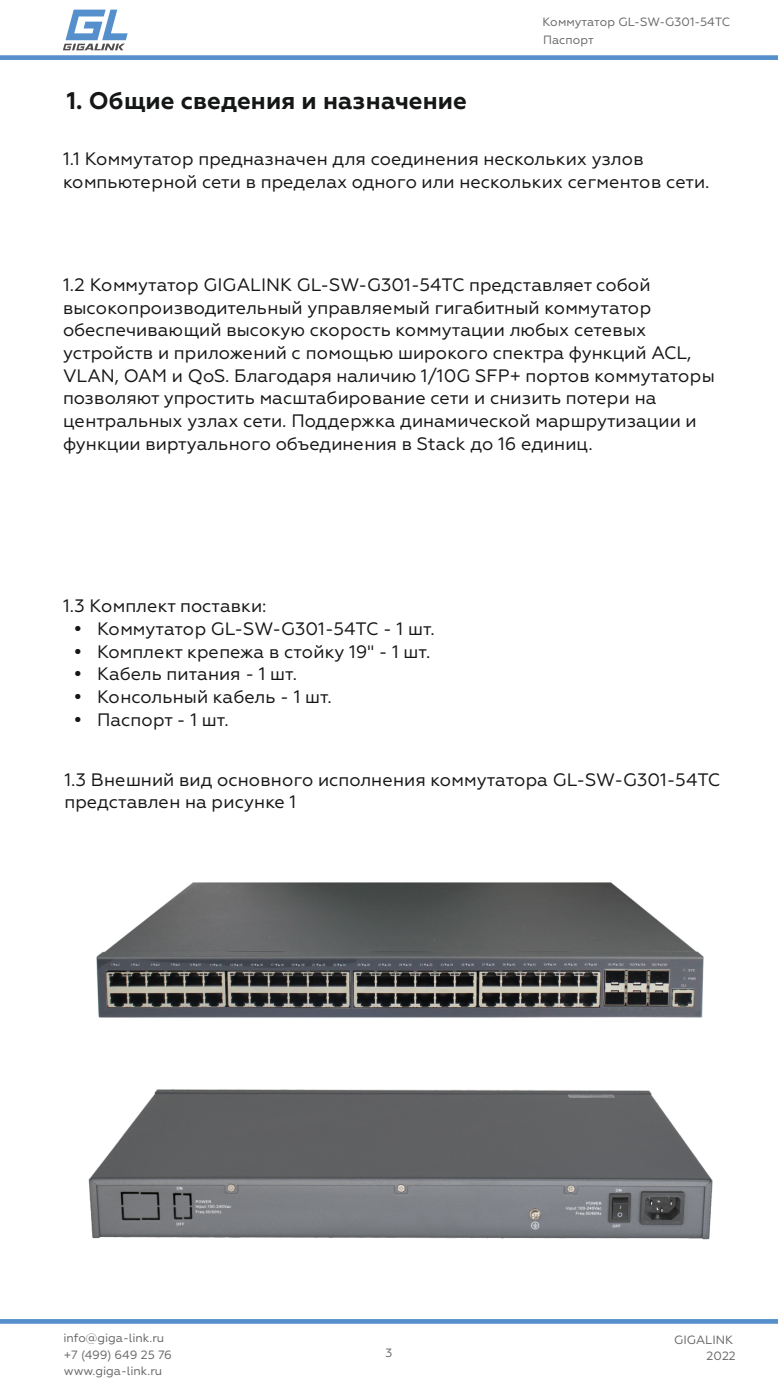
<style>
.page{position:relative;width:778px;height:1383px;background:#fff}
.page>*{position:absolute;margin:0;border:0;box-sizing:border-box;transform-origin:0 0}
.t1{font:700 24px "Geometria";color:#151616}
.t2{font:18px/22.6px "Geometria";color:#151616}
.t3{font:12px/16.2px "Geometria";color:#676767;text-align:right}
</style>
<div class="page">
<img style="left:96px;top:882px;width:608px;height:136px">
<img style="left:88px;top:1089px;width:625px;height:151px">
<svg style="left:0;top:1319px;width:778px;height:4px"></svg>
<svg style="left:0;top:10px;width:778px;height:50px"></svg>
<h1 class="t1" style="left:67px;top:86px;width:401px">1. Общие сведения и назначение</h1>
<p class="t3" style="left:542px;top:14px;width:189px;line-height:17.2px;text-align:left">Коммутатор GL-SW-G301-54TC<br>Паспорт</p>
<p class="t2" style="left:63px;top:148px;width:648px">1.1 Коммутатор предназначен для соединения нескольких узлов компьютерной сети в пределах одного или нескольких сегментов сети.</p>
<p class="t2" style="left:63px;top:274px;width:653px">1.2 Коммутатор GIGALINK GL-SW-G301-54TC представляет собой высокопроизводительный управляемый гигабитный коммутатор обеспечивающий высокую скорость коммутации любых сетевых устройств и приложений с помощью широкого спектра функций ACL, VLAN, OAM и QoS. Благодаря наличию 1/10G SFP+ портов коммутаторы позволяют упростить масштабирование сети и снизить потери на центральных узлах сети. Поддержка динамической маршрутизации и функции виртуального объединения в Stack до 16 единиц.</p>
<p class="t2" style="left:97px;top:595px;width:339px;text-indent:-34px">1.3 Комплект поставки:<br>Коммутатор GL-SW-G301-54TC - 1 шт.<br>Комплект крепежа в стойку 19" - 1 шт.<br>Кабель питания - 1 шт.<br>Консольный кабель - 1 шт.<br>Паспорт - 1 шт.</p>
<p class="t2" style="left:64px;top:768px;width:657px">1.3 Внешний вид основного исполнения коммутатора GL-SW-G301-54TC представлен на рисунке 1</p>
<p class="t3" style="left:63px;top:1329px;width:102px">info@giga-link.ru</p>
<p class="t3" style="left:64px;top:1346px;width:110px">+7 (499) 649 25 76</p>
<p class="t3" style="left:64px;top:1362px;width:100px">www.giga-link.ru</p>
<p class="t3" style="left:385px;top:1345px;width:8px">3</p>
<p class="t3" style="left:674px;top:1331px;width:63px">GIGALINK<br>2022</p>
</div>
